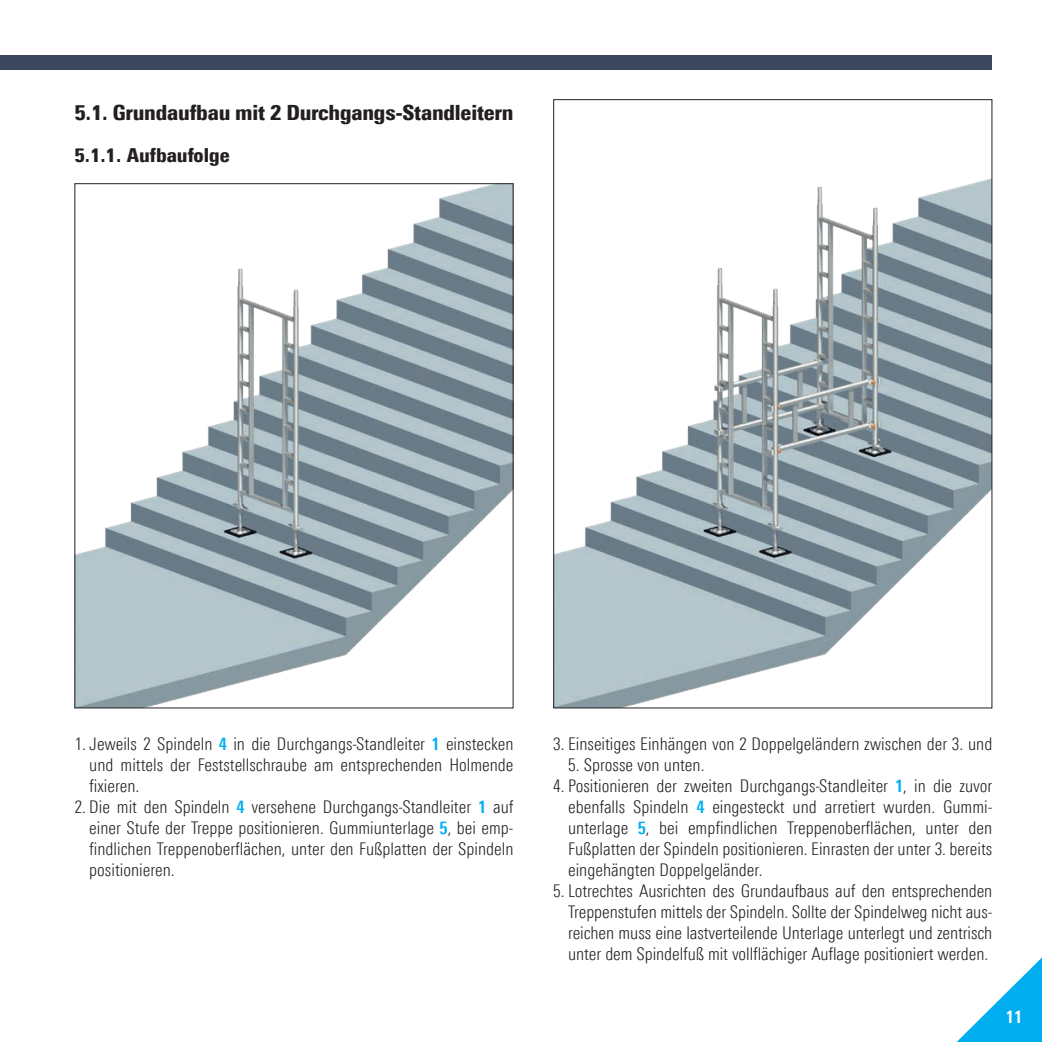
<style>
.page{position:relative;width:1042px;height:1042px;background:#fff}
.page>*{position:absolute;margin:0;border:0;box-sizing:border-box;transform-origin:0 0}
.Absatz_Flie_text{font:900 21px "Linotype Univers 820 Cn";letter-spacing:-.01em;color:#231f20}
.Absatz_Flie_text-2{font:900 19.25px "Linotype Univers 820 Cn";color:#231f20}
.Absatz_Flie_text-3{font:300 17.5px/21px "Linotype Univers 320 Cn";color:#231f20;text-align:justify}
.t1{font:700 17.5px "Linotype Univers 620 Cn";color:#fff}
.s1{font-family:"Linotype Univers 620 Cn";font-weight:700;color:#00aeef}
</style>
<div class="page">
<div style="left:0;top:55px;width:992px;height:15px;background:#3c475e"></div>
<svg style="left:956px;top:957px;width:86px;height:85px"></svg>
<img style="left:76px;top:185px;width:435px;height:521px">
<img style="left:555px;top:179px;width:435px;height:527px">
<p class="Absatz_Flie_text" style="left:74px;top:100px;width:441px">5.1. Grundaufbau mit 2 Durchgangs-Standleitern</p>
<p class="Absatz_Flie_text-2" style="left:74px;top:144px;width:157px">5.1.1. Aufbaufolge</p>
<p class="Absatz_Flie_text-3" style="left:89px;top:733px;width:426px;text-indent:-15px">1. Jeweils 2 Spindeln <span class="s1">4</span> in die Durchgangs-Standleiter <span class="s1">1</span> einstecken und mittels der Feststellschraube am entsprechenden Holmende fixieren.</p>
<p class="Absatz_Flie_text-3" style="left:89px;top:796px;width:426px;text-indent:-15px">2. Die mit den Spindeln <span class="s1">4</span> versehene Durchgangs-Standleiter <span class="s1">1</span> auf einer Stufe der Treppe positionieren. Gummiunterlage <span class="s1">5</span>, bei emp&shy;findlichen Treppenoberflächen, unter den Fußplatten der Spindeln positionieren.</p>
<p class="Absatz_Flie_text-3" style="left:553px;top:733px;width:441px">3. Einseitiges Einhängen von 2 Doppelgeländern zwischen der 3. und</p>
<p class="Absatz_Flie_text-3" style="left:568px;top:754px;width:138px">5. Sprosse von unten.</p>
<p class="Absatz_Flie_text-3" style="left:568px;top:775px;width:426px;text-indent:-15px">4. Positionieren der zweiten Durchgangs-Standleiter <span class="s1">1</span>, in die zuvor ebenfalls Spindeln <span class="s1">4</span> eingesteckt und arretiert wurden. Gummi&shy;unterlage <span class="s1">5</span>, bei empfindlichen Treppenoberflächen, unter den Fußplatten der Spindeln positionieren. Einrasten der unter 3. bereits eingehängten Doppelgeländer.</p>
<p class="Absatz_Flie_text-3" style="left:568px;top:880px;width:426px;text-indent:-15px">5. Lotrechtes Ausrichten des Grundaufbaus auf den entsprechenden Treppenstufen mittels der Spindeln. Sollte der Spindelweg nicht aus&shy;reichen muss eine lastverteilende Unterlage unterlegt und zentrisch unter dem Spindelfuß mit vollflächiger Auflage positioniert werden.</p>
<p class="t1" style="left:1006px;top:1006px;width:18px">11</p>
</div>
